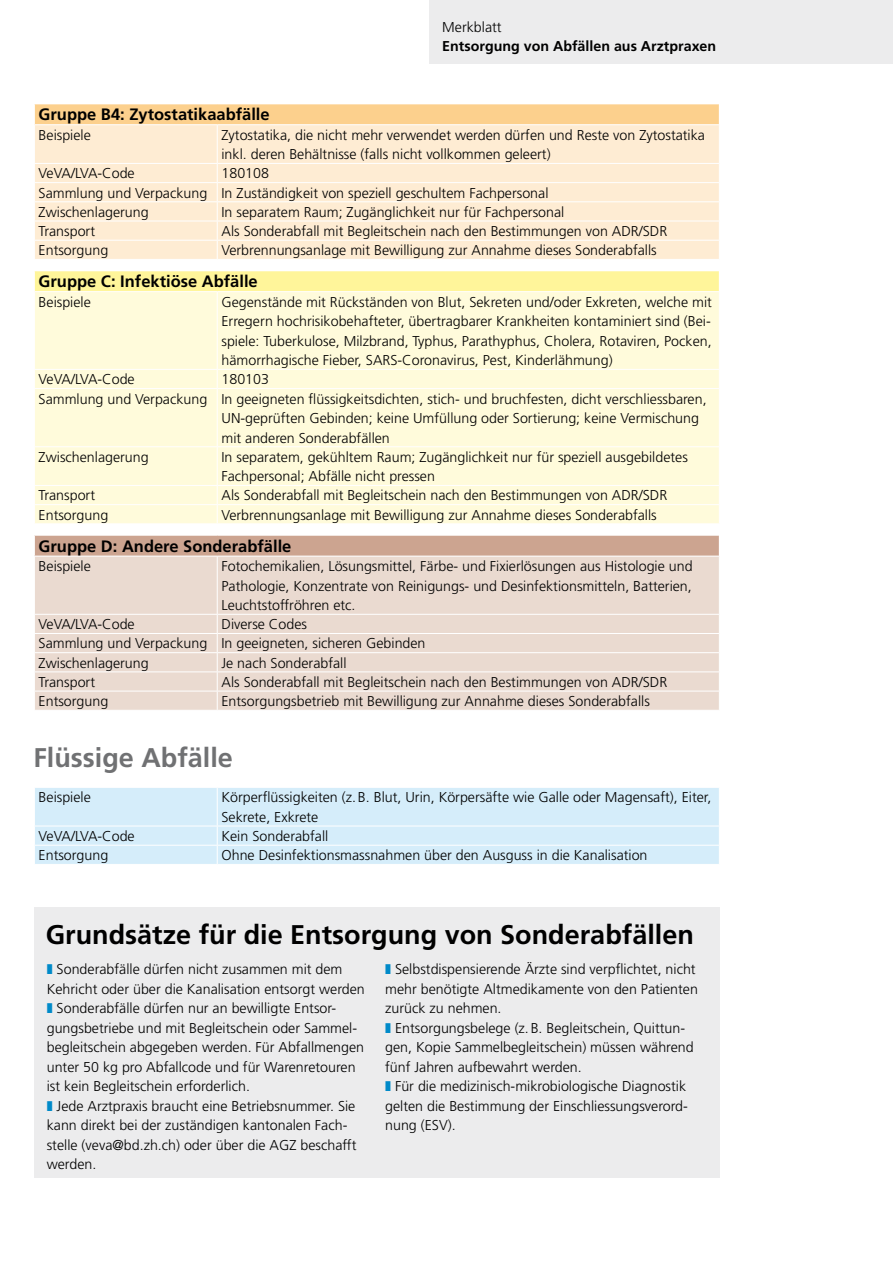
<style>
.page{position:relative;width:893px;height:1263px;background:#fff}
.page>*{position:absolute;margin:0;border:0;box-sizing:border-box;transform-origin:0 0}
.t1{font:700 27px "Frutiger";color:#000}
.t2{font:700 27px "Frutiger";color:#707173}
.t3{font:700 16.5px "Frutiger";color:#000}
.t4{font:300 14.25px/19.5px "Frutiger";color:#000}
.t5{font:300 14.25px "Frutiger";letter-spacing:-.03em;color:#000}
.t6{font:700 14.25px "Frutiger";color:#000}
</style>
<div class="page">
<div style="left:34px;top:535px;width:685px;height:21px;background:#cca490"></div>
<div style="left:35px;top:557px;width:684px;height:153px;background:#eadad0"></div>
<hr style="left:34px;top:535px;width:183px;height:1px;background:#fff">
<svg style="left:34px;top:536px;width:1px;height:20px"></svg>
<hr style="left:217px;top:535px;width:503px;height:1px;background:#fff">
<hr style="left:34px;top:633px;width:183px;height:1px;background:#fff">
<hr style="left:217px;top:633px;width:503px;height:1px;background:#fff">
<hr style="left:34px;top:652px;width:183px;height:1px;background:#fff">
<hr style="left:217px;top:652px;width:503px;height:1px;background:#fff">
<hr style="left:34px;top:671px;width:183px;height:1px;background:#fff">
<hr style="left:217px;top:671px;width:503px;height:1px;background:#fff">
<hr style="left:34px;top:691px;width:183px;height:1px;background:#fff">
<hr style="left:217px;top:691px;width:503px;height:1px;background:#fff">
<svg style="left:217px;top:615px;width:1px;height:95px"></svg>
<hr style="left:34px;top:614px;width:183px;height:1px;background:#fff">
<hr style="left:217px;top:556px;width:1px;height:58px;background:#fff">
<hr style="left:217px;top:614px;width:503px;height:1px;background:#fff">
<div style="left:34px;top:104px;width:685px;height:21px;background:#fcd08d"></div>
<div style="left:35px;top:125px;width:684px;height:134px;background:#feecd3"></div>
<hr style="left:34px;top:124px;width:183px;height:1px;background:#fff">
<hr style="left:34px;top:163px;width:183px;height:1px;background:#fff">
<hr style="left:217px;top:124px;width:503px;height:1px;background:#fff">
<hr style="left:217px;top:125px;width:1px;height:38px;background:#fff">
<hr style="left:217px;top:163px;width:503px;height:1px;background:#fff">
<svg style="left:34px;top:104px;width:1px;height:20px"></svg>
<hr style="left:34px;top:182px;width:183px;height:1px;background:#fff">
<hr style="left:217px;top:182px;width:503px;height:1px;background:#fff">
<hr style="left:34px;top:201px;width:183px;height:1px;background:#fff">
<hr style="left:217px;top:201px;width:503px;height:1px;background:#fff">
<hr style="left:34px;top:221px;width:183px;height:1px;background:#fff">
<hr style="left:217px;top:221px;width:503px;height:1px;background:#fff">
<hr style="left:34px;top:240px;width:183px;height:1px;background:#fff">
<hr style="left:217px;top:240px;width:503px;height:1px;background:#fff">
<svg style="left:217px;top:164px;width:1px;height:95px"></svg>
<div style="left:34px;top:271px;width:685px;height:21px;background:#fff59a"></div>
<div style="left:35px;top:292px;width:684px;height:231px;background:#fffbdb"></div>
<hr style="left:34px;top:291px;width:183px;height:1px;background:#fff">
<hr style="left:217px;top:291px;width:503px;height:1px;background:#fff">
<hr style="left:217px;top:292px;width:1px;height:77px;background:#fff">
<hr style="left:34px;top:369px;width:183px;height:1px;background:#fff">
<hr style="left:217px;top:369px;width:503px;height:1px;background:#fff">
<svg style="left:34px;top:271px;width:1px;height:20px"></svg>
<svg style="left:217px;top:370px;width:1px;height:18px"></svg>
<hr style="left:34px;top:388px;width:183px;height:1px;background:#fff">
<hr style="left:217px;top:388px;width:503px;height:1px;background:#fff">
<hr style="left:217px;top:389px;width:1px;height:57px;background:#fff">
<hr style="left:34px;top:446px;width:183px;height:1px;background:#fff">
<hr style="left:217px;top:446px;width:503px;height:1px;background:#fff">
<hr style="left:217px;top:447px;width:1px;height:38px;background:#fff">
<hr style="left:34px;top:485px;width:183px;height:1px;background:#fff">
<hr style="left:217px;top:485px;width:503px;height:1px;background:#fff">
<hr style="left:34px;top:504px;width:183px;height:1px;background:#fff">
<hr style="left:217px;top:504px;width:503px;height:1px;background:#fff">
<svg style="left:217px;top:486px;width:1px;height:37px"></svg>
<div style="left:35px;top:788px;width:684px;height:76px;background:#d5edfa"></div>
<hr style="left:34px;top:826px;width:183px;height:1px;background:#fff">
<hr style="left:217px;top:826px;width:503px;height:1px;background:#fff">
<hr style="left:34px;top:845px;width:183px;height:1px;background:#fff">
<hr style="left:217px;top:845px;width:503px;height:1px;background:#fff">
<hr style="left:217px;top:788px;width:1px;height:38px;background:#fff">
<svg style="left:217px;top:826px;width:1px;height:38px"></svg>
<div style="left:34px;top:908px;width:685px;height:270px;background:#ececed"></div>
<div style="left:429px;top:0;width:464px;height:64px;background:#ececed"></div>
<p class="t4" style="left:442px;top:17px;width:61px">Merkblatt</p>
<p class="t6" style="left:442px;top:38px;width:275px">Entsorgung von Abfällen aus Arztpraxen</p>
<p class="t3" style="left:39px;top:105px;width:233px">Gruppe B4: Zytostatikaabfälle</p>
<p class="t4" style="left:39px;top:125px;width:54px">Beispiele</p>
<p class="t4" style="left:221px;top:125px;width:485px">Zytostatika, die nicht mehr verwendet werden dürfen und Reste von Zytostatika inkl. deren Behältnisse (falls nicht vollkommen geleert)</p>
<p class="t5" style="left:39px;top:165px;width:98px">VeVA/LVA-Code</p>
<p class="t4" style="left:39px;top:164px;width:511px;text-indent:183px">180108<br>Sammlung und Verpackung In Zuständigkeit von speziell geschultem Fachpersonal<br>Zwischenlagerung</p>
<p class="t4" style="left:221px;top:202px;width:344px">In separatem Raum; Zugänglichkeit nur für Fachpersonal</p>
<p class="t4" style="left:39px;top:221px;width:58px">Transport</p>
<p class="t4" style="left:221px;top:221px;width:447px">Als Sonderabfall mit Begleitschein nach den Bestimmungen von ADR/SDR</p>
<p class="t4" style="left:39px;top:241px;width:71px">Entsorgung</p>
<p class="t4" style="left:221px;top:241px;width:437px">Verbrennungsanlage mit Bewilligung zur Annahme dieses Sonderabfalls</p>
<p class="t3" style="left:39px;top:272px;width:221px">Gruppe C: Infektiöse Abfälle</p>
<p class="t4" style="left:39px;top:292px;width:54px">Beispiele</p>
<p class="t4" style="left:221px;top:292px;width:492px;text-align:justify">Gegenstände mit Rückständen von Blut, Sekreten und/oder Exkreten, welche mit Erregern hochrisikobehafteter, übertragbarer Krankheiten kontaminiert sind (Bei&shy;spiele: Tuberkulose, Milzbrand, Typhus, Parathyphus, Cholera, Rotaviren, Pocken, hämorrhagische Fieber, SARS-Coronavirus, Pest, Kinderlähmung)</p>
<p class="t5" style="left:39px;top:371px;width:98px">VeVA/LVA-Code</p>
<p class="t4" style="left:221px;top:370px;width:49px">180103</p>
<p class="t4" style="left:39px;top:389px;width:669px">Sammlung und Verpackung In geeigneten flüssigkeitsdichten, stich- und bruchfesten, dicht verschliessbaren,</p>
<p class="t4" style="left:221px;top:408px;width:479px">UN-geprüften Gebinden; keine Umfüllung oder Sortierung; keine Vermischung</p>
<p class="t4" style="left:221px;top:428px;width:170px">mit anderen Sonderabfällen</p>
<p class="t4" style="left:39px;top:447px;width:112px">Zwischenlagerung</p>
<p class="t4" style="left:221px;top:447px;width:468px">In separatem, gekühltem Raum; Zugänglichkeit nur für speziell ausgebildetes<br>Fachpersonal; Abfälle nicht pressen</p>
<p class="t4" style="left:39px;top:486px;width:58px">Transport</p>
<p class="t4" style="left:221px;top:486px;width:447px">Als Sonderabfall mit Begleitschein nach den Bestimmungen von ADR/SDR</p>
<p class="t4" style="left:39px;top:505px;width:71px">Entsorgung</p>
<p class="t4" style="left:221px;top:505px;width:437px">Verbrennungsanlage mit Bewilligung zur Annahme dieses Sonderabfalls</p>
<p class="t3" style="left:39px;top:536px;width:254px">Gruppe D: Andere Sonderabfälle</p>
<p class="t4" style="left:39px;top:557px;width:54px">Beispiele</p>
<p class="t4" style="left:221px;top:557px;width:473px;text-align:justify">Fotochemikalien, Lösungsmittel, Färbe- und Fixierlösungen aus Histologie und Pathologie, Konzentrate von Reinigungs- und Desinfektionsmitteln, Batterien, Leuchtstoffröhren etc.</p>
<p class="t5" style="left:39px;top:616px;width:98px">VeVA/LVA-Code</p>
<p class="t4" style="left:39px;top:615px;width:388px;text-indent:183px">Diverse Codes<br>Sammlung und Verpackung In geeigneten, sicheren Gebinden<br>Zwischenlagerung</p>
<p class="t4" style="left:221px;top:653px;width:127px">Je nach Sonderabfall</p>
<p class="t4" style="left:39px;top:672px;width:58px">Transport</p>
<p class="t4" style="left:221px;top:672px;width:447px">Als Sonderabfall mit Begleitschein nach den Bestimmungen von ADR/SDR</p>
<p class="t4" style="left:39px;top:691px;width:71px">Entsorgung</p>
<p class="t4" style="left:221px;top:691px;width:430px">Entsorgungsbetrieb mit Bewilligung zur Annahme dieses Sonderabfalls</p>
<h1 class="t2" style="left:33px;top:742px;width:201px">Flüssige Abfälle</h1>
<p class="t4" style="left:39px;top:788px;width:54px">Beispiele</p>
<p class="t4" style="left:221px;top:788px;width:491px">Körperflüssigkeiten (z.B. Blut, Urin, Körpersäfte wie Galle oder Magensaft), Eiter,<br>Sekrete, Exkrete</p>
<p class="t5" style="left:39px;top:828px;width:98px">VeVA/LVA-Code</p>
<p class="t4" style="left:221px;top:826px;width:108px">Kein Sonderabfall</p>
<p class="t4" style="left:39px;top:846px;width:71px">Entsorgung</p>
<p class="t4" style="left:221px;top:846px;width:428px">Ohne Desinfektionsmassnahmen über den Ausguss in die Kanalisation</p>
<h1 class="t1" style="left:46px;top:919px;width:650px">Grundsätze für die Entsorgung von Sonderabfällen</h1>
<p class="t4" style="left:57px;top:959px;width:287px">Sonderabfälle dürfen nicht zusammen mit dem</p>
<p class="t4" style="left:47px;top:979px;width:320px">Kehricht oder über die Kanalisation entsorgt werden</p>
<p class="t4" style="left:57px;top:998px;width:281px">Sonderabfälle dürfen nur an bewilligte Entsor-</p>
<p class="t4" style="left:47px;top:1018px;width:312px">gungsbetriebe und mit Begleitschein oder Sammel-</p>
<p class="t4" style="left:47px;top:1037px;width:319px">begleitschein abgegeben werden. Für Abfallmengen</p>
<p class="t4" style="left:47px;top:1057px;width:310px">unter 50 kg pro Abfallcode und für Warenretouren</p>
<p class="t4" style="left:47px;top:1076px;width:205px">ist kein Begleitschein erforderlich.</p>
<p class="t4" style="left:57px;top:1096px;width:300px">Jede Arztpraxis braucht eine Betriebsnummer. Sie</p>
<p class="t4" style="left:47px;top:1115px;width:301px">kann direkt bei der zuständigen kantonalen Fach-</p>
<p class="t4" style="left:47px;top:1135px;width:311px">stelle (veva@bd.zh.ch) oder über die AGZ beschafft</p>
<p class="t4" style="left:47px;top:1154px;width:51px">werden.</p>
<p class="t4" style="left:385px;top:959px;width:314px;text-indent:10px">Selbstdispensierende Ärzte sind verpflichtet, nicht mehr benötigte Altmedikamente von den Patienten zurück zu nehmen.</p>
<p class="t4" style="left:385px;top:1018px;width:310px;text-indent:10px">Entsorgungsbelege (z.B. Begleitschein, Quittun&shy;gen, Kopie Sammelbegleitschein) müssen während fünf Jahren aufbewahrt werden.</p>
<p class="t4" style="left:385px;top:1076px;width:304px;text-indent:10px">Für die medizinisch-mikrobiologische Diagnostik gelten die Bestimmung der Einschliessungsverord&shy;nung (ESV).</p>
</div>
